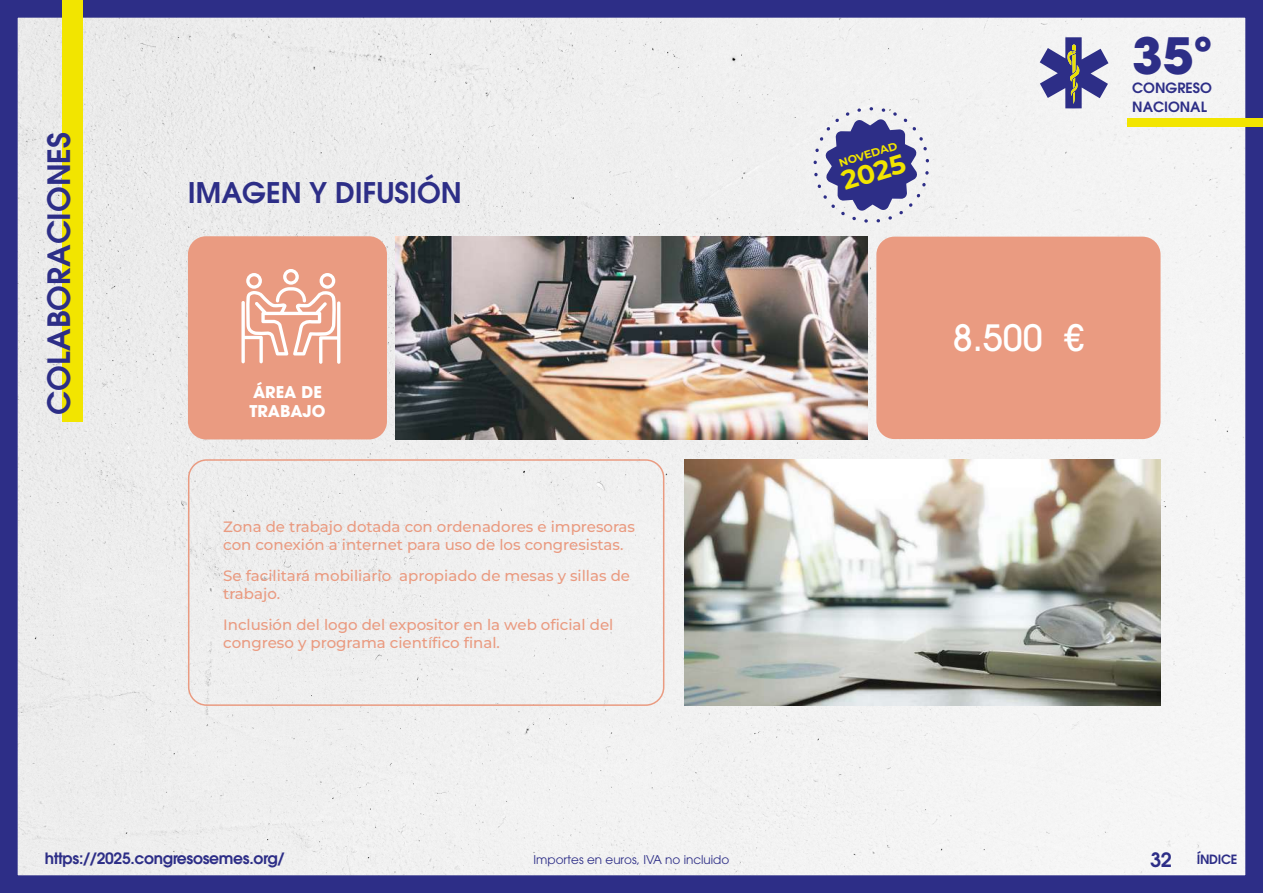
<style>
.page{position:relative;width:1263px;height:893px;background:#fff}
.page>*{position:absolute;margin:0;border:0;box-sizing:border-box;transform-origin:0 0}
.t1{font:700 49.65px "ITC Avant Garde Pro";color:#2d2e87}
.t2{font:500 36px "ITC Avant Garde Pro";color:#fff}
.t3{font:600 30.6px "ITC Avant Garde Pro";color:#2d2e87}
.t4{font:600 28.35px "ITC Avant Garde Pro";color:#2d2e87}
.t5{font:700 26.7px "Montserrat";color:#f2e500}
.t6{font:600 19.65px "ITC Avant Garde Pro";color:#2d2e87}
.t7{font:700 16.05px/19.4px "ITC Avant Garde Pro";color:#fff}
.t8{font:600 15.6px "ITC Avant Garde Pro";letter-spacing:-.02em;color:#2d2e87}
.t9{font:500 15px/18px "Montserrat";color:#ea9b81}
.t10{font:600 14.1px/18.8px "ITC Avant Garde Pro";color:#2d2e87}
.t11{font:600 12.75px "ITC Avant Garde Pro";letter-spacing:-.02em;color:#2d2e87}
.t12{font:12px "ITC Avant Garde Pro";color:#2d2e87}
.t13{font:700 11.1px "Montserrat";color:#f2e500}
</style>
<div class="page">
<div style="left:19px;top:19px;width:1225px;height:855px;background:#f0f0f0"></div>
<div style="left:0;top:0;width:1263px;height:893px;border:18px solid #2d2e87"></div>
<svg style="left:1040px;top:37px;width:68px;height:71px"></svg>
<div style="left:1127px;top:118px;width:136px;height:8px;background:#f2e500"></div>
<div style="left:188px;top:459px;width:476px;height:247px;border:2px solid #ea9b81;border-radius:18px"></div>
<div style="left:876px;top:237px;width:284px;height:202px;background:#ea9b81;border-radius:18px"></div>
<img style="left:395px;top:236px;width:473px;height:203px">
<div style="left:62px;top:0;width:20px;height:422px;background:#f2e500"></div>
<div style="left:188px;top:236px;width:199px;height:203px;background:#ea9b81;border-radius:18px"></div>
<img style="left:684px;top:459px;width:476px;height:247px">
<svg style="left:813px;top:107px;width:116px;height:116px"></svg>
<svg style="left:241px;top:269px;width:99px;height:95px"></svg>
<h3 class="t3" style="left:39px;top:415px;width:285px;rotate:-90deg">COLABORACIONES</h3>
<p class="t13" style="left:837px;top:155px;width:62px;rotate:-17deg">NOVEDAD</p>
<h3 class="t5" style="left:837px;top:163px;width:67px;rotate:-17deg">2025</h3>
<h3 class="t4" style="left:188px;top:174px;width:275px">IMAGEN Y DIFUSIÓN</h3>
<p class="t7" style="left:249px;top:382px;width:78px">ÁREA DE<br>TRABAJO</p>
<p class="t9" style="left:223px;top:519px;width:413px">Zona de trabajo dotada con ordenadores e impresoras con conexión a internet para uso de los congresistas.</p>
<p class="t9" style="left:223px;top:567px;width:408px">Se facilitará mobiliario apropiado de mesas y sillas de trabajo.</p>
<p class="t9" style="left:223px;top:616px;width:392px">Inclusión del logo del expositor en la web oficial del congreso y programa científico final.</p>
<h2 class="t2" style="left:953px;top:315px;width:133px">8.500 €</h2>
<h1 class="t1" style="left:1132px;top:23px;width:82px">35º</h1>
<p class="t10" style="left:1132px;top:78px;width:81px">CONGRESO<br>NACIONAL</p>
<p class="t8" style="left:45px;top:848px;width:241px">https://2025.congresosemes.org/</p>
<h3 class="t6" style="left:1150px;top:847px;width:23px">32</h3>
<p class="t11" style="left:1197px;top:851px;width:42px">ÍNDICE</p>
<p class="t12" style="left:534px;top:852px;width:197px">Importes en euros, IVA no incluido</p>
</div>
